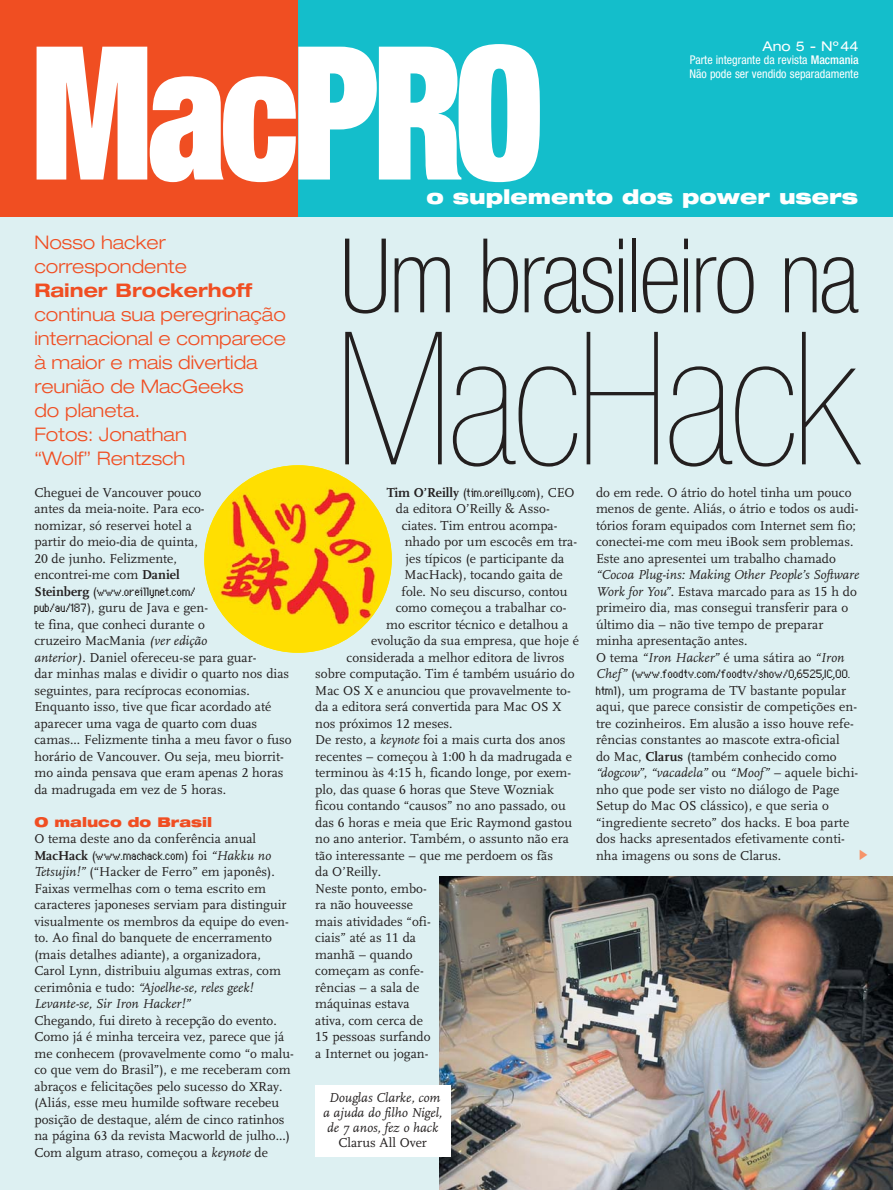
<style>
.page{position:relative;width:893px;height:1190px;background:#fff}
.page>*{position:absolute;margin:0;border:0;box-sizing:border-box;transform-origin:0 0}
.t1{font:900 expanded 186px "Helvetica Neue";letter-spacing:-.035em;color:#fff;scale:.85 1}
.t2{font:900 condensed 185.4px "Helvetica Neue";letter-spacing:-.025em;color:#231f1f}
.t3{font:100 condensed 103.2px "Helvetica Neue";letter-spacing:-.025em;color:#231f1f}
.t4{font:900 expanded 19.95px "Helvetica Neue";color:#fff}
.t5{font:300 expanded 18.75px/24px "Helvetica Neue";color:#f04e22}
.t6{font:700 expanded 18.75px "Helvetica Neue";color:#f04e22}
.t7{font:18px "Obscena";color:#f6946a}
.t8{font:13.5px/16.5px "Macmania Scala";color:#231f1f}
.t9{font:italic 13.5px/15px "Scala";color:#231f1f}
.t10{font:13.5px "Genoveva";color:#231f1f}
.t11{font:900 expanded 13.5px "Helvetica Neue";color:#f04e22}
.t12{font:13.5px "Scala";color:#231f1f}
.t13{font:expanded 13.5px "Helvetica Neue";color:#fff}
.t14{font:condensed 12px/13.5px "Helvetica Neue";color:#fff}
.s1{font-weight:500}
.s2{font-family:"Scala";font-weight:700}
.s3{font-family:"Macmania Scala"}
.s4{font-family:"Genoveva"}
.s5{font-family:"Scala";font-style:italic}
.s6{font-family:"Macmania Scala";font-style:normal}
</style>
<div class="page">
<div style="left:1px;top:203px;width:891px;height:987px;background:#ddf0f2"></div>
<div style="left:1px;top:0;width:297px;height:216px;background:#f04e22"></div>
<div style="left:298px;top:0;width:594px;height:216px;background:#14becb"></div>
<img style="left:204px;top:465px;width:188px;height:188px;border-radius:50%">
<img style="left:439px;top:876px;width:453px;height:314px">
<div style="left:315px;top:1085px;width:135px;height:72px;background:#fff"></div>
<p class="t13" style="left:762px;top:41px;width:97px">Ano 5 - Nº44</p>
<p class="t14" style="left:689px;top:54px;width:170px">Parte integrante da revista <span class="s1">Macmania<br></span>Não pode ser vendido separadamente</p>
<h1 class="t1" style="left:30px;top:47px;width:604px">MacPRO</h1>
<h3 class="t4" style="left:426px;top:190px;width:433px">o suplemento dos power users</h3>
<h3 class="t5" style="left:34px;top:232px;width:154px">Nosso hacker correspondente</h3>
<h3 class="t6" style="left:34px;top:283px;width:219px">Rainer Brockerhoff</h3>
<h3 class="t5" style="left:34px;top:304px;width:253px">continua sua peregrinação internacional e comparece à maior e mais divertida reunião de MacGeeks<br>do planeta.<br>Fotos: Jonathan<br>“Wolf” Rentzsch</h3>
<p class="t8" style="left:34px;top:485px;width:172px">Cheguei de Vancouver pouco antes da meia-noite. Para eco&shy;nomizar, só reservei hotel a partir do meio-dia de quinta,<br>20 de junho. Felizmente, encontrei-me com <span class="s2">Daniel</span></p>
<p class="t10" style="left:34px;top:583px;width:163px"><span class="s2">Steinberg</span> <span class="s3">(</span>www.oreillynet.com/</p>
<p class="t8" style="left:34px;top:600px;width:259px"><span class="s4">pub/au/187</span>), guru de Java e gen-<br>te fina, que conheci durante o<br>cruzeiro MacMania <span class="s5">(ver edição<br>anterior)</span>. Daniel ofereceu-se para guar-<br>dar minhas malas e dividir o quarto nos dias seguintes, para recíprocas economias.<br>Enquanto isso, tive que ficar acordado até aparecer uma vaga de quarto com duas camas... Felizmente tinha a meu favor o fuso horário de Vancouver. Ou seja, meu biorrit&shy;mo ainda pensava que eram apenas 2 horas da madrugada em vez de 5 horas.</p>
<p class="t11" style="left:34px;top:816px;width:179px">O maluco do Brasil</p>
<p class="t8" style="left:34px;top:831px;width:223px">O tema deste ano da conferência anual</p>
<p class="t10" style="left:34px;top:847px;width:238px"><span class="s2">MacHack</span> <span class="s3">(</span>www.machack.com<span class="s3">) foi</span> <span class="s5">“Hakku no</span></p>
<p class="t8" style="left:34px;top:864px;width:256px"><span class="s5">Tetsujin!”</span> (“Hacker de Ferro” em japonês).<br>Faixas vermelhas com o tema escrito em caracteres japoneses serviam para distinguir visualmente os membros da equipe do even&shy;to. Ao final do banquete de encerramento (mais detalhes adiante), a organizadora, Carol Lynn, distribuiu algumas extras, com</p>
<p class="t9" style="left:34px;top:980px;width:220px;line-height:16.5px"><span class="s6">cerimônia e tudo:</span> “Ajoelhe-se, reles geek!<br>Levante-se, Sir Iron Hacker!”</p>
<p class="t8" style="left:34px;top:1013px;width:261px">Chegando, fui direto à recepção do evento.<br>Como já é minha terceira vez, parece que já me conhecem (provavelmente como “o malu&shy;co que vem do Brasil”), e me receberam com abraços e felicitações pelo sucesso do XRay. (Aliás, esse meu humilde software recebeu posição de destaque, além de cinco ratinhos na página 63 da revista Macworld de julho...)<br>Com algum atraso, começou a <span class="s5">keynote</span> de</p>
<h3 class="t3" style="left:339px;top:238px;width:521px">Um brasileiro na</h3>
<h2 class="t2" style="left:335px;top:332px;width:524px">MacHack</h2>
<p class="t10" style="left:387px;top:484px;width:189px"><span class="s2">Tim O’Reilly</span> <span class="s3">(</span>tim.oreilly.com<span class="s3">), CEO</span></p>
<p class="t8" style="left:396px;top:501px;width:155px">da editora O’Reilly &amp; Asso-</p>
<p class="t8" style="left:402px;top:518px;width:157px">ciates. Tim entrou acompa-</p>
<p class="t8" style="left:404px;top:534px;width:174px">nhado por um escocês em tra-</p>
<p class="t8" style="left:405px;top:551px;width:160px">jes típicos (e participante da</p>
<p class="t8" style="left:404px;top:567px;width:160px">MacHack), tocando gaita de</p>
<p class="t8" style="left:401px;top:584px;width:167px">fole. No seu discurso, contou</p>
<p class="t8" style="left:395px;top:600px;width:172px">como começou a trabalhar co-</p>
<p class="t8" style="left:386px;top:617px;width:183px">mo escritor técnico e detalhou a</p>
<p class="t8" style="left:371px;top:633px;width:209px">evolução da sua empresa, que hoje é</p>
<p class="t8" style="left:346px;top:650px;width:219px">considerada a melhor editora de livros</p>
<p class="t8" style="left:315px;top:666px;width:261px">sobre computação. Tim é também usuário do</p>
<p class="t8" style="left:315px;top:683px;width:257px">Mac OS X e anunciou que provavelmente to-</p>
<p class="t8" style="left:315px;top:699px;width:247px">da a editora será convertida para Mac OS X</p>
<p class="t8" style="left:315px;top:716px;width:139px">nos próximos 12 meses.</p>
<p class="t8" style="left:315px;top:732px;width:252px">De resto, a <span class="s5">keynote</span> foi a mais curta dos anos</p>
<p class="t8" style="left:315px;top:749px;width:258px">recentes – começou à 1:00 h da madrugada e</p>
<p class="t8" style="left:315px;top:765px;width:257px">terminou às 4:15 h, ficando longe, por exem-</p>
<p class="t8" style="left:315px;top:782px;width:240px">plo, das quase 6 horas que Steve Wozniak</p>
<p class="t8" style="left:315px;top:798px;width:252px">ficou contando “causos” no ano passado, ou</p>
<p class="t8" style="left:315px;top:815px;width:258px">das 6 horas e meia que Eric Raymond gastou</p>
<p class="t8" style="left:315px;top:831px;width:255px">no ano anterior. Também, o assunto não era</p>
<p class="t8" style="left:315px;top:848px;width:239px">tão interessante – que me perdoem os fãs</p>
<p class="t8" style="left:315px;top:864px;width:67px">da O’Reilly.</p>
<p class="t8" style="left:315px;top:881px;width:113px">Neste ponto, embo-</p>
<p class="t8" style="left:315px;top:897px;width:99px">ra não houveesse</p>
<p class="t8" style="left:315px;top:914px;width:117px">mais atividades “ofi-</p>
<p class="t8" style="left:315px;top:930px;width:102px">ciais” até as 11 da</p>
<p class="t8" style="left:315px;top:947px;width:99px">manhã – quando</p>
<p class="t8" style="left:315px;top:963px;width:110px">começam as confe-</p>
<p class="t8" style="left:315px;top:980px;width:106px">rências – a sala de</p>
<p class="t8" style="left:315px;top:996px;width:96px">máquinas estava</p>
<p class="t8" style="left:315px;top:1013px;width:109px">ativa, com cerca de</p>
<p class="t8" style="left:315px;top:1029px;width:117px">15 pessoas surfando</p>
<p class="t8" style="left:315px;top:1046px;width:115px">a Internet ou jogan-</p>
<p class="t9" style="left:323px;top:1091px;width:121px;text-align:center">Douglas Clarke, com a ajuda do filho Nigel, de 7 anos, fez o hack</p>
<p class="t12" style="left:338px;top:1137px;width:90px">Clarus All Over</p>
<p class="t8" style="left:596px;top:485px;width:264px">do em rede. O átrio do hotel tinha um pouco menos de gente. Aliás, o átrio e todos os audi&shy;tórios foram equipados com Internet sem fio; conectei-me com meu iBook sem problemas.<br>Este ano apresentei um trabalho chamado</p>
<p class="t9" style="left:596px;top:568px;width:265px">“Cocoa Plug-ins: Making Other People’s Software</p>
<p class="t8" style="left:596px;top:584px;width:262px"><span class="s5">Work for You”</span>. Estava marcado para as 15 h do primeiro dia, mas consegui transferir para o último dia – não tive tempo de preparar minha apresentação antes.<br>O tema <span class="s5">“Iron Hacker”</span> é uma sátira ao <span class="s5">“Iron</span></p>
<p class="t10" style="left:596px;top:665px;width:256px"><span class="s5">Chef”</span> <span class="s3">(</span>www.foodtv.com/foodtv/show/0,6525,IC,00.</p>
<p class="t8" style="left:596px;top:683px;width:262px"><span class="s4">html</span>), um programa de TV bastante popular aqui, que parece consistir de competições en&shy;tre cozinheiros. Em alusão a isso houve refe&shy;rências constantes ao mascote extra-oficial do Mac, <span class="s2">Clarus</span> (também conhecido como</p>
<p class="t9" style="left:596px;top:766px;width:264px">“dogcow”<span class="s6">,</span> “vacadela” <span class="s6">ou</span> “Moof” – <span class="s6">aquele bichi-</span></p>
<p class="t8" style="left:596px;top:782px;width:255px">nho que pode ser visto no diálogo de Page Setup do Mac OS clássico), e que seria o “ingrediente secreto” dos hacks. E boa parte dos hacks apresentados efetivamente conti&shy;nha imagens ou sons de Clarus.</p>
<h3 class="t7" style="left:859px;top:847px;width:8px">¡</h3>
</div>
